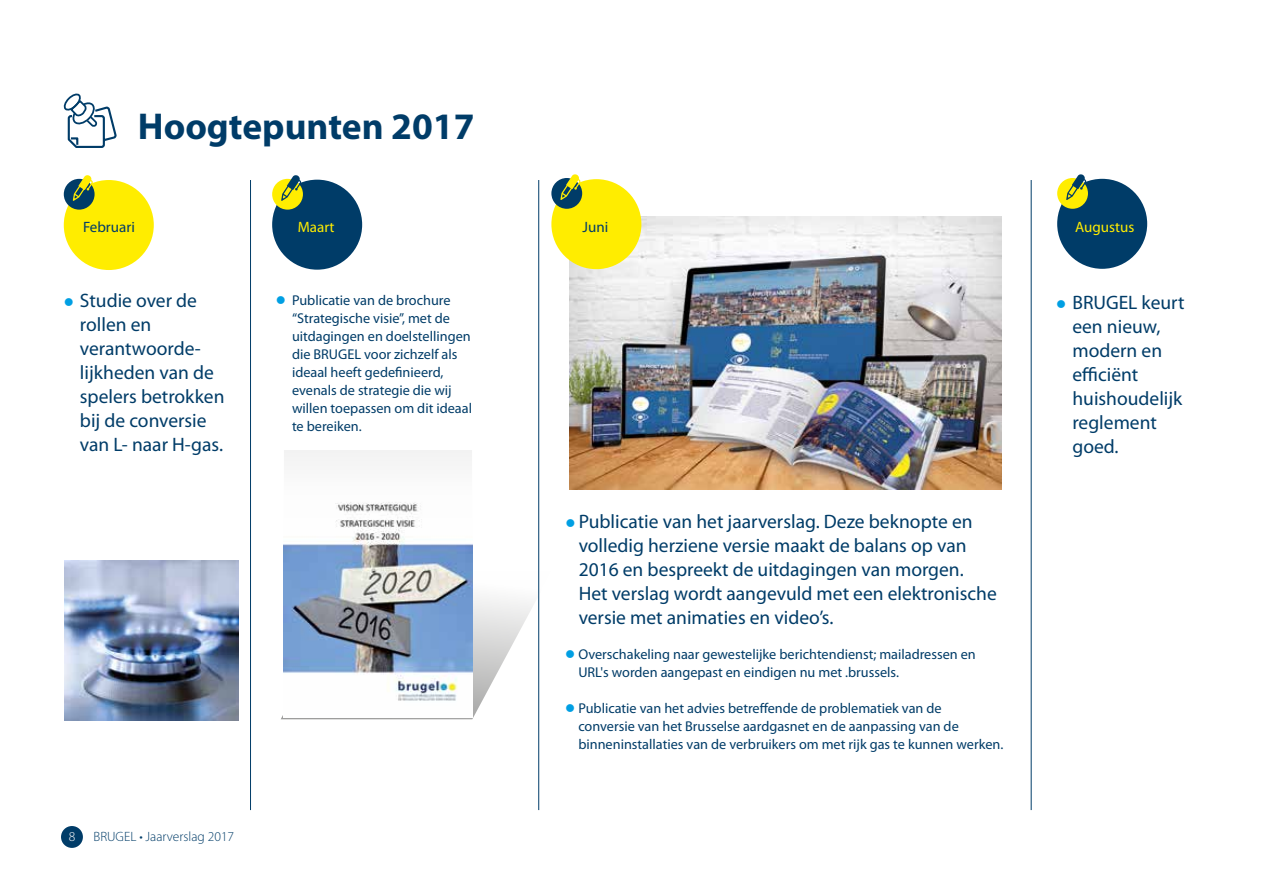
<style>
.page{position:relative;width:1263px;height:893px;background:#fff}
.page>*{position:absolute;margin:0;border:0;box-sizing:border-box;transform-origin:0 0}
.t1{font:700 37.5px "Myriad Pro";color:#003c68}
.t2{font:19.5px/24px "Myriad Pro";color:#003c68}
.t3{font:15px "Myriad Pro";color:#ffed00}
.t4{font:15px "Myriad Pro";color:#003c68}
.t5{font:14.25px/18px "Myriad Pro";color:#003c68}
.t6{font:300 13.5px "Myriad Pro";color:#003c68}
.t7{font:300 13.5px "Myriad Pro";color:#fff}
.s1{color:#009fe3}
</style>
<div class="page">
<img style="left:570px;top:216px;width:431px;height:274px">
<svg style="left:64px;top:93px;width:53px;height:55px"></svg>
<hr style="left:250px;top:180px;width:1px;height:630px;background:#003c68">
<hr style="left:538px;top:180px;width:1px;height:630px;background:#003c68">
<hr style="left:1031px;top:180px;width:1px;height:630px;background:#003c68">
<div style="left:64px;top:180px;width:90px;height:90px;background:#ffed00;border-radius:50%"></div>
<div style="left:64px;top:179px;width:31px;height:31px;background:#003c68;border-radius:50%"></div>
<svg style="left:73px;top:175px;width:20px;height:26px"></svg>
<div style="left:272px;top:180px;width:90px;height:90px;background:#003c68;border-radius:50%"></div>
<div style="left:272px;top:179px;width:31px;height:31px;background:#ffed00;border-radius:50%"></div>
<svg style="left:281px;top:175px;width:20px;height:26px"></svg>
<div style="left:551px;top:179px;width:90px;height:90px;background:#ffed00;border-radius:50%"></div>
<div style="left:551px;top:178px;width:31px;height:31px;background:#003c68;border-radius:50%"></div>
<svg style="left:560px;top:174px;width:20px;height:26px"></svg>
<div style="left:1057px;top:179px;width:90px;height:90px;background:#003c68;border-radius:50%"></div>
<div style="left:1057px;top:178px;width:31px;height:31px;background:#ffed00;border-radius:50%"></div>
<svg style="left:1066px;top:174px;width:20px;height:26px"></svg>
<svg style="left:281px;top:571px;width:259px;height:148px"></svg>
<img style="left:284px;top:518px;width:188px;height:200px">
<div style="left:284px;top:450px;width:188px;height:68px;background:#f9f9f9"></div>
<img style="left:64px;top:560px;width:174px;height:160px">
<div style="left:61px;top:826px;width:22px;height:22px;background:#003c68;border-radius:50%"></div>
<h1 class="t1" style="left:138px;top:105px;width:338px">Hoogtepunten 2017</h1>
<p class="t4" style="left:83px;top:219px;width:53px">Februari</p>
<p class="t3" style="left:298px;top:219px;width:38px">Maart</p>
<p class="t4" style="left:582px;top:218px;width:27px">Juni</p>
<p class="t3" style="left:1075px;top:218px;width:61px">Augustus</p>
<h2 class="t2" style="left:80px;top:289px;width:146px;text-indent:-16px"><span class="s1">●</span> Studie over de rollen en verantwoorde&shy;lijkheden van de spelers betrokken bij de conversie van L- naar H-gas.</h2>
<p class="t7" style="left:69px;top:829px;width:8px">8</p>
<p class="t6" style="left:94px;top:829px;width:142px">BRUGEL • Jaarverslag 2017</p>
<p class="t5" style="left:292px;top:292px;width:181px;text-indent:-16px"><span class="s1">●</span> Publicatie van de brochure “Strategische visie”, met de uitdagingen en doelstellingen die BRUGEL voor zichzelf als ideaal heeft gedefinieerd, evenals de strategie die wij willen toepassen om dit ideaal te bereiken.</p>
<h2 class="t2" style="left:1072px;top:291px;width:114px;text-indent:-16px"><span class="s1">●</span> BRUGEL keurt een nieuw, modern en efficiënt huishoudelijk reglement goed.</h2>
<h2 class="t2" style="left:579px;top:509px;width:420px;text-indent:-13px"><span class="s1">●</span> Publicatie van het jaarverslag. Deze beknopte en volledig herziene versie maakt de balans op van 2016 en bespreekt de uitdagingen van morgen.<br>Het verslag wordt aangevuld met een elektronische versie met animaties en video’s.</h2>
<p class="t5" style="left:578px;top:645px;width:399px;text-indent:-13px"><span class="s1">●</span> Overschakeling naar gewestelijke berichtendienst; mailadressen en<br>URL's worden aangepast en eindigen nu met .brussels.</p>
<p class="t5" style="left:578px;top:699px;width:426px;text-indent:-13px"><span class="s1">●</span> Publicatie van het advies betreffende de problematiek van de<br>conversie van het Brusselse aardgasnet en de aanpassing van de binneninstallaties van de verbruikers om met rijk gas te kunnen werken.</p>
</div>
